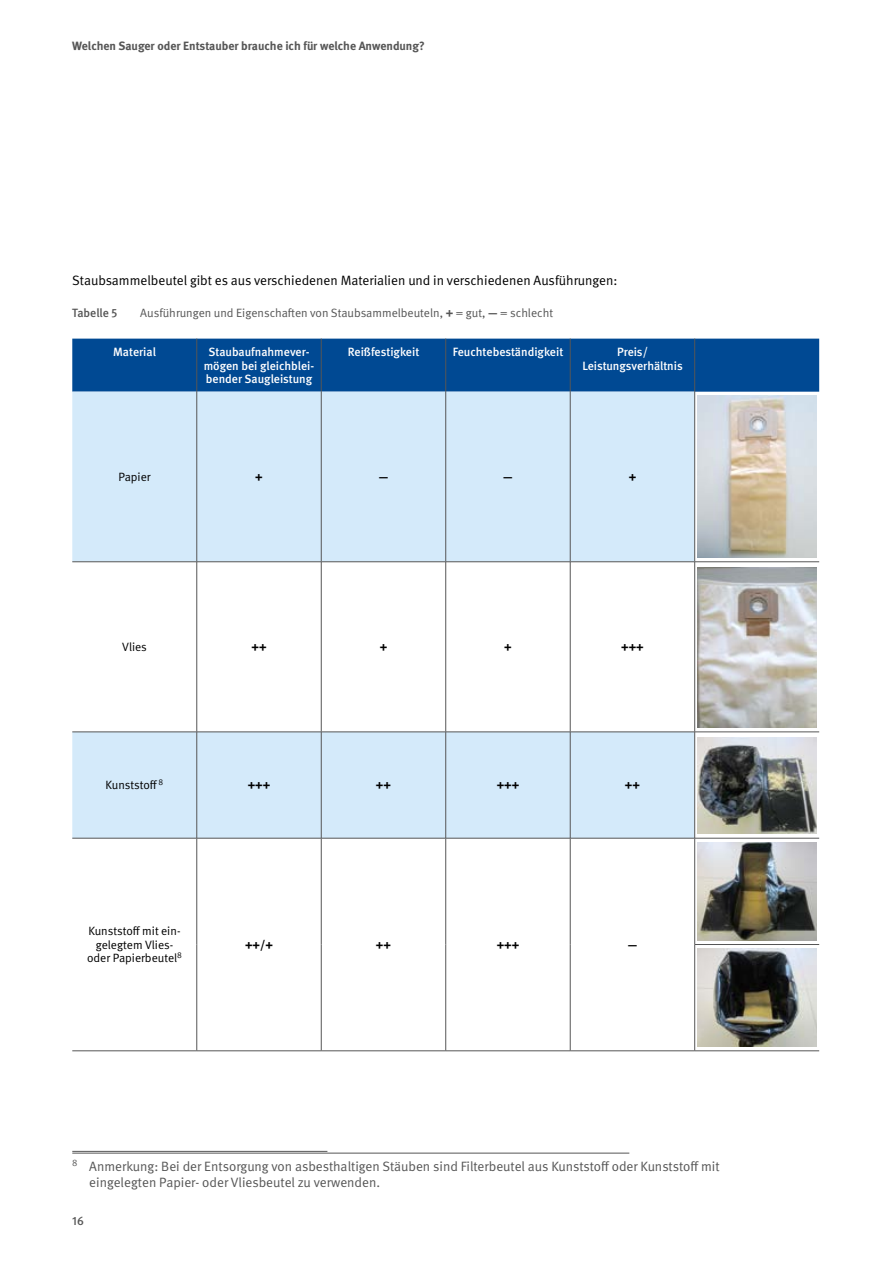
<style>
.page{position:relative;width:893px;height:1263px;background:#fff}
.page>*{position:absolute;margin:0;border:0;box-sizing:border-box;transform-origin:0 0}
.FN{font:13.5px/16.5px "DGUV Meta";color:#565656}
.FT_-_Eingefügte_Bild{font:13.5px "DGUV Meta";color:#000}
.TK{font:500 12px/13.5px "DGUV Meta";color:#fff;text-align:center}
.TI{font:12px/13.5px "DGUV Meta";color:#000;text-align:center}
.t1{font:12px "DGUV Meta";color:#565656}
.t2{font:700 12px "DGUV Meta";color:#565656}
.TI-2{font:700 12px "DGUV Meta";color:#000}
.t3{font:500 12px "DGUV Meta";color:#565656}
.s1{font-weight:700}
</style>
<div class="page">
<div style="left:72px;top:339px;width:747px;height:53px;background:#004993"></div>
<svg style="left:72px;top:392px;width:622px;height:446px;fill:#d4eafa"></svg>
<hr style="left:196px;top:339px;width:1px;height:53px;background:#565656">
<hr style="left:321px;top:339px;width:1px;height:53px;background:#565656">
<hr style="left:445px;top:339px;width:1px;height:53px;background:#565656">
<hr style="left:570px;top:339px;width:1px;height:53px;background:#565656">
<hr style="left:694px;top:339px;width:1px;height:53px;background:#565656">
<hr style="left:197px;top:392px;width:1px;height:170px;background:#565656">
<hr style="left:321px;top:392px;width:1px;height:170px;background:#565656">
<hr style="left:445px;top:392px;width:1px;height:170px;background:#565656">
<hr style="left:570px;top:392px;width:1px;height:170px;background:#565656">
<hr style="left:694px;top:392px;width:1px;height:170px;background:#565656">
<hr style="left:72px;top:561px;width:125px;height:1px;background:#565656">
<hr style="left:197px;top:561px;width:124px;height:1px;background:#565656">
<hr style="left:197px;top:562px;width:1px;height:170px;background:#565656">
<hr style="left:321px;top:561px;width:125px;height:1px;background:#565656">
<hr style="left:321px;top:562px;width:1px;height:170px;background:#565656">
<hr style="left:446px;top:561px;width:124px;height:1px;background:#565656">
<hr style="left:445px;top:562px;width:1px;height:170px;background:#565656">
<hr style="left:570px;top:561px;width:125px;height:1px;background:#565656">
<hr style="left:570px;top:562px;width:1px;height:170px;background:#565656">
<hr style="left:695px;top:561px;width:124px;height:1px;background:#565656">
<hr style="left:694px;top:562px;width:1px;height:170px;background:#565656">
<hr style="left:72px;top:732px;width:125px;height:1px;background:#565656">
<hr style="left:197px;top:732px;width:124px;height:1px;background:#565656">
<hr style="left:197px;top:732px;width:1px;height:106px;background:#565656">
<hr style="left:321px;top:732px;width:125px;height:1px;background:#565656">
<hr style="left:321px;top:732px;width:1px;height:106px;background:#565656">
<hr style="left:446px;top:732px;width:124px;height:1px;background:#565656">
<hr style="left:445px;top:732px;width:1px;height:106px;background:#565656">
<hr style="left:570px;top:732px;width:125px;height:1px;background:#565656">
<hr style="left:570px;top:732px;width:1px;height:106px;background:#565656">
<hr style="left:695px;top:732px;width:124px;height:1px;background:#565656">
<hr style="left:694px;top:732px;width:1px;height:106px;background:#565656">
<hr style="left:72px;top:838px;width:125px;height:1px;background:#565656">
<hr style="left:197px;top:838px;width:124px;height:1px;background:#565656">
<hr style="left:197px;top:838px;width:1px;height:106px;background:#565656">
<hr style="left:321px;top:838px;width:125px;height:1px;background:#565656">
<hr style="left:321px;top:838px;width:1px;height:106px;background:#565656">
<hr style="left:446px;top:838px;width:124px;height:1px;background:#565656">
<hr style="left:445px;top:838px;width:1px;height:106px;background:#565656">
<hr style="left:570px;top:838px;width:125px;height:1px;background:#565656">
<hr style="left:570px;top:838px;width:1px;height:106px;background:#565656">
<hr style="left:695px;top:838px;width:124px;height:1px;background:#565656">
<hr style="left:694px;top:838px;width:1px;height:106px;background:#565656">
<hr style="left:197px;top:944px;width:1px;height:106px;background:#565656">
<hr style="left:321px;top:944px;width:1px;height:106px;background:#565656">
<hr style="left:445px;top:944px;width:1px;height:106px;background:#565656">
<hr style="left:570px;top:944px;width:1px;height:106px;background:#565656">
<hr style="left:694px;top:944px;width:125px;height:1px;background:#565656">
<hr style="left:694px;top:945px;width:1px;height:105px;background:#565656">
<hr style="left:72px;top:1050px;width:125px;height:1px;background:#565656">
<hr style="left:197px;top:1050px;width:124px;height:1px;background:#565656">
<hr style="left:321px;top:1050px;width:125px;height:1px;background:#565656">
<hr style="left:446px;top:1050px;width:124px;height:1px;background:#565656">
<hr style="left:570px;top:1050px;width:125px;height:1px;background:#565656">
<hr style="left:695px;top:1050px;width:124px;height:1px;background:#565656">
<img style="left:697px;top:396px;width:119px;height:161px">
<img style="left:697px;top:567px;width:119px;height:161px">
<img style="left:697px;top:737px;width:119px;height:97px">
<img style="left:697px;top:842px;width:119px;height:98px">
<img style="left:697px;top:949px;width:119px;height:97px">
<hr style="left:72px;top:1153px;width:557px;height:1px;background:#565656">
<hr style="left:72px;top:1151px;width:255px;height:1px;background:#565656">
<p class="t2" style="left:72px;top:39px;width:354px">Welchen Sauger oder Entstauber brauche ich für welche Anwendung?</p>
<p class="FT_-_Eingefügte_Bild" style="left:72px;top:272px;width:547px">Staubsammelbeutel gibt es aus verschiedenen Materialien und in verschiedenen Ausführungen:</p>
<p class="t3" style="left:72px;top:306px;width:47px">Tabelle 5</p>
<p class="t1" style="left:140px;top:306px;width:414px">Ausführungen und Eigenschaften von Staubsammelbeuteln, <span class="s1">+</span> = gut, <span class="s1">—</span> = schlecht</p>
<p class="TK" style="left:113px;top:346px;width:44px">Material</p>
<p class="TK" style="left:204px;top:346px;width:112px">Staubaufnahmever&shy;mögen bei gleichblei&shy;bender Saugleistung</p>
<p class="TK" style="left:348px;top:346px;width:73px">Reißfestigkeit</p>
<p class="TK" style="left:453px;top:346px;width:112px">Feuchtebeständigkeit</p>
<p class="TK" style="left:582px;top:346px;width:102px">Preis/<br>Leistungsverhältnis</p>
<p class="TI" style="left:118px;top:470px;width:34px">Papier</p>
<p class="TI-2" style="left:255px;top:469px;width:9px">+</p>
<p class="TI-2" style="left:379px;top:469px;width:11px">—</p>
<p class="TI-2" style="left:503px;top:469px;width:11px">—</p>
<p class="TI-2" style="left:629px;top:469px;width:9px">+</p>
<p class="TI" style="left:122px;top:640px;width:26px">Vlies</p>
<p class="TI-2" style="left:251px;top:640px;width:17px">++</p>
<p class="TI-2" style="left:380px;top:640px;width:9px">+</p>
<p class="TI-2" style="left:504px;top:640px;width:9px">+</p>
<p class="TI-2" style="left:621px;top:640px;width:24px">+++</p>
<p class="TI" style="left:106px;top:778px;width:59px">Kunststoff <sup>8</sup></p>
<p class="TI-2" style="left:248px;top:778px;width:24px">+++</p>
<p class="TI-2" style="left:376px;top:778px;width:17px">++</p>
<p class="TI-2" style="left:497px;top:778px;width:24px">+++</p>
<p class="TI-2" style="left:625px;top:778px;width:17px">++</p>
<p class="TI" style="left:87px;top:924px;width:97px">Kunststoff mit ein&shy;gelegtem Vlies&shy;oder Papierbeutel<sup>8</sup></p>
<p class="TI-2" style="left:245px;top:937px;width:29px">++/+</p>
<p class="TI-2" style="left:376px;top:937px;width:17px">++</p>
<p class="TI-2" style="left:497px;top:937px;width:24px">+++</p>
<p class="TI-2" style="left:628px;top:937px;width:11px">—</p>
<p class="FN" style="left:89px;top:1158px;width:632px;text-indent:-17px"><sup>8</sup> Anmerkung: Bei der Entsorgung von asbesthaltigen Stäuben sind Filterbeutel aus Kunststoff oder Kunststoff mit eingelegten Papier- oder Vliesbeutel zu verwenden.</p>
<p class="t3" style="left:72px;top:1213px;width:13px">16</p>
</div>
